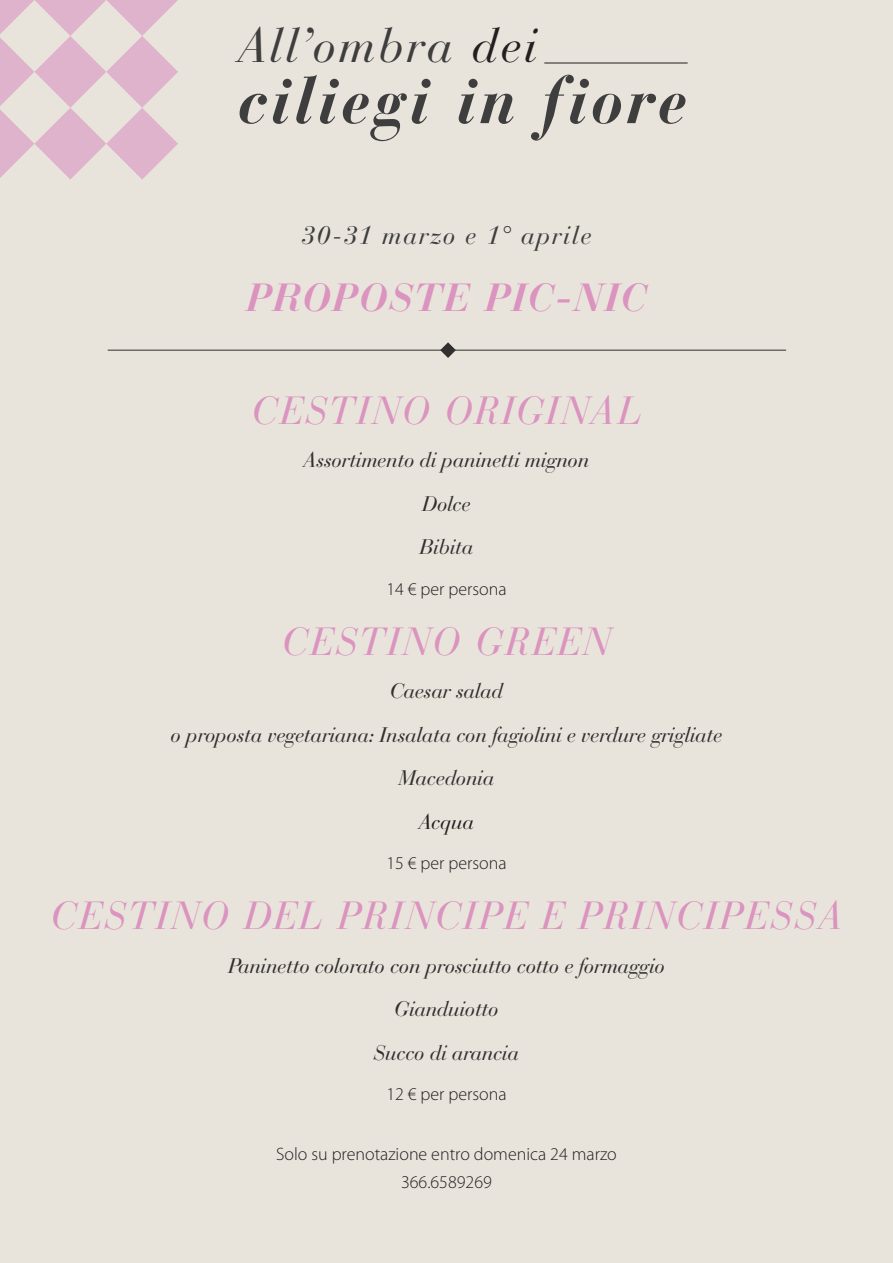
<style>
.page{position:relative;width:893px;height:1263px;background:#e9e4db}
.page>*{position:absolute;margin:0;border:0;box-sizing:border-box;transform-origin:0 0}
.t1{font:italic 700 66px "Bauer Bodoni Pro";letter-spacing:.03em;color:#3e3e3f}
.t2{font:italic 48px "Bauer Bodoni Pro";letter-spacing:.045em;color:#3e3e3f}
.t3{font:italic 39px "Bauer Bodoni Pro";letter-spacing:.06em;color:#db93bf}
.t4{font:italic 700 39px "Bauer Bodoni Pro";letter-spacing:.035em;color:#db93bf}
.t5{font:italic 25.5px "Bauer Bodoni Pro";letter-spacing:.055em;color:#3e3e3f}
.t6{font:italic 21px/43.5px "Bauer Bodoni Pro";letter-spacing:-.02em;color:#312f30;text-align:center}
.t7{font:italic 21px "Bauer Bodoni Pro";letter-spacing:-.02em;color:#231f20}
.t8{font:300 18px/28.5px "Myriad Pro";color:#231f20;text-align:center}
.s1{color:#231f20}
</style>
<div class="page">
<hr style="left:544px;top:63px;width:144px;height:1px;background:#231f20">
<svg style="left:440px;top:342px;width:16px;height:16px"></svg>
<hr style="left:108px;top:350px;width:339px;height:1px;background:#312f30">
<hr style="left:446px;top:350px;width:340px;height:1px;background:#312f30">
<svg style="left:0;top:0;width:178px;height:180px"></svg>
<h2 class="t2" style="left:238px;top:17px;width:301px">All’ombra <span class="s1">dei</span></h2>
<h1 class="t1" style="left:238px;top:60px;width:451px">ciliegi in fiore</h1>
<p class="t5" style="left:301px;top:220px;width:292px">30-31 marzo e 1° aprile</p>
<h3 class="t4" style="left:246px;top:273px;width:402px">PROPOSTE PIC-NIC</h3>
<h3 class="t3" style="left:251px;top:387px;width:391px">CESTINO ORIGINAL</h3>
<p class="t6" style="left:304px;top:438px;width:287px">Assortimento di paninetti mignon<br>Dolce<br>Bibita</p>
<p class="t8" style="left:386px;top:575px;width:122px">14 € per persona</p>
<h3 class="t3" style="left:282px;top:618px;width:331px">CESTINO GREEN</h3>
<p class="t6" style="left:171px;top:669px;width:553px">Caesar salad<br>o proposta vegetariana: Insalata con fagiolini e verdure grigliate<br>Macedonia</p>
<p class="t7" style="left:419px;top:809px;width:57px">Acqua</p>
<p class="t8" style="left:386px;top:849px;width:122px">15 € per persona</p>
<h3 class="t3" style="left:51px;top:892px;width:793px">CESTINO DEL PRINCIPE E PRINCIPESSA</h3>
<p class="t6" style="left:228px;top:944px;width:438px">Paninetto colorato con prosciutto cotto e formaggio<br>Gianduiotto<br>Succo di arancia</p>
<p class="t8" style="left:386px;top:1080px;width:122px">12 € per persona</p>
<p class="t8" style="left:276px;top:1140px;width:342px">Solo su prenotazione entro domenica 24 marzo<br>366.6589269</p>
</div>
